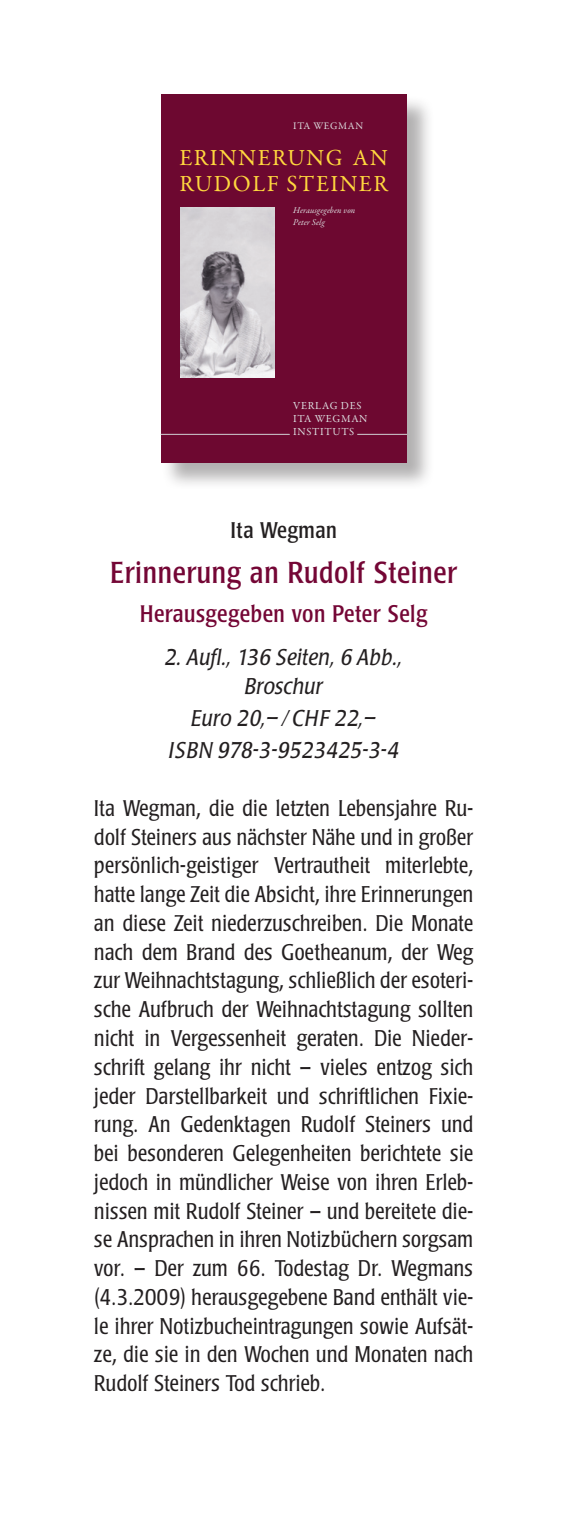
<style>
.page{position:relative;width:567px;height:1524px;background:#fff}
.page>*{position:absolute;margin:0;border:0;box-sizing:border-box;transform-origin:0 0}
.t1{font:condensed 30px "Poppl Laudatio";letter-spacing:.02em;color:#740635}
.t2{font:condensed 23.75px "Poppl Laudatio";letter-spacing:.02em;color:#740635}
.t3{font:23.25px/25.5px "Garamond Premr Pro";letter-spacing:.065em;color:#ffd83e}
.t4{font:300 condensed 22.5px/28.8px "Poppl Laudatio";letter-spacing:.02em;color:#231f20;text-align:justify}
.t5{font:italic 22.5px/32.2px "Poppl Laudatio";letter-spacing:.04em;color:#231f20;text-align:center;scale:.9 1}
.t6{font:italic 22.5px/28.8px "Poppl Laudatio";letter-spacing:.02em;color:#231f20;text-align:center;scale:.9 1}
.t7{font:condensed 22.5px "Poppl Laudatio";letter-spacing:.02em;color:#231f20}
.t8{font:10.75px/12.8px "Garamond Premr Pro";letter-spacing:.065em;color:#dcdddf}
.t9{font:10.25px "Garamond Premr Pro";letter-spacing:.06em;color:#dcdddf}
.t10{font:italic 9px/12px "Garamond Premr Pro";letter-spacing:.005em;color:#dcdddf}
</style>
<div class="page">
<div style="left:161px;top:95px;width:274px;height:395px;background:#231f20;opacity:.35"></div>
<div style="left:161px;top:94px;width:246px;height:368px;background:#6d0830"></div>
<img style="left:180px;top:207px;width:94px;height:170px">
<hr style="left:161px;top:434px;width:128px;height:1px;background:#d1d2d4">
<hr style="left:358px;top:434px;width:49px;height:1px;background:#d1d2d4">
<p class="t9" style="left:293px;top:120px;width:71px">ITA WEGMAN</p>
<p class="t3" style="left:179px;top:146px;width:210px">ERINNERUNG AN<br>RUDOLF STEINER</p>
<p class="t10" style="left:293px;top:204px;width:64px">Herausgegeben von<br>Peter Selg</p>
<p class="t8" style="left:293px;top:400px;width:76px">VERLAG DES<br>ITA WEGMAN<br>INSTITUTS</p>
<p class="t7" style="left:230px;top:518px;width:108px">Ita Wegman</p>
<h1 class="t1" style="left:110px;top:555px;width:348px">Erinnerung an Rudolf Steiner</h1>
<p class="t2" style="left:140px;top:600px;width:289px">Herausgegeben von Peter Selg</p>
<p class="t6" style="left:165px;top:643px;width:265px">2. Aufl., 136 Seiten, 6 Abb.,<br>Broschur</p>
<p class="t5" style="left:169px;top:703px;width:257px">Euro 20,– / CHF 22,–<br>ISBN 978-3-9523425-3-4</p>
<p class="t4" style="left:94px;top:794px;width:380px">Ita Wegman, die die letzten Lebensjahre Ru&shy;dolf Steiners aus nächster Nähe und in großer persönlich-geistiger Vertrautheit miterlebte, hatte lange Zeit die Absicht, ihre Erinnerungen an diese Zeit niederzuschreiben. Die Monate nach dem Brand des Goetheanum, der Weg zur Weihnachtstagung, schließlich der esoteri&shy;sche Aufbruch der Weihnachtstagung sollten nicht in Vergessenheit geraten. Die Nieder&shy;schrift gelang ihr nicht – vieles entzog sich jeder Darstellbarkeit und schriftlichen Fixie&shy;rung. An Gedenktagen Rudolf Steiners und bei besonderen Gelegenheiten berichtete sie jedoch in mündlicher Weise von ihren Erleb&shy;nissen mit Rudolf Steiner – und bereitete die&shy;se Ansprachen in ihren Notizbüchern sorgsam vor. – Der zum 66. Todestag Dr. Wegmans (4.3.2009) herausgegebene Band enthält vie&shy;le ihrer Notizbucheintragungen sowie Aufsät&shy;ze, die sie in den Wochen und Monaten nach Rudolf Steiners Tod schrieb.</p>
</div>
